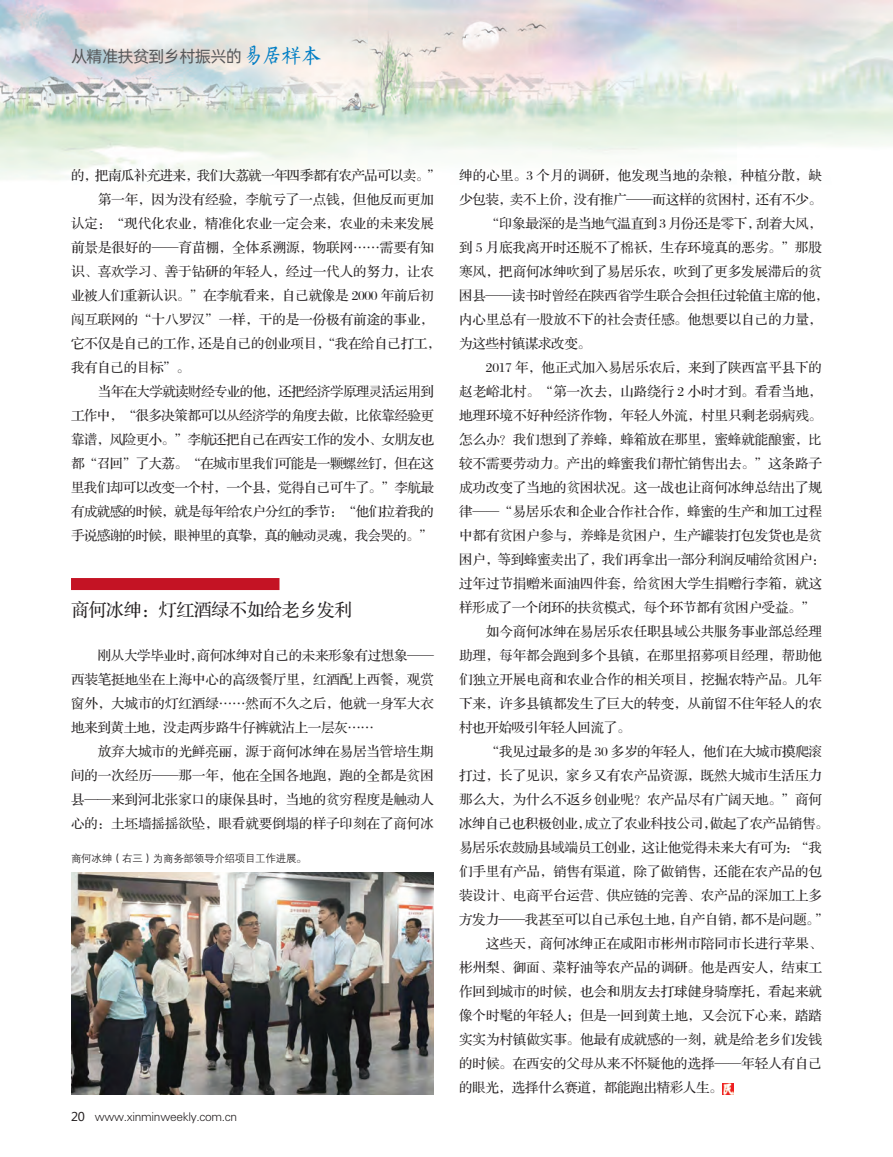
<style>
.page{position:relative;width:893px;height:1157px;background:#fff}
.page>*{position:absolute;margin:0;border:0;box-sizing:border-box;transform-origin:0 0}
.t1{font:18px "FZS3 K GBK1 0";letter-spacing:-.025em;color:#231f20}
.t2{font:16.5px "Alibaba Pu Hui Ti R";letter-spacing:-.045em;color:#57585a}
.t3{font:13.5px "FZS3 JW GB1 0";letter-spacing:-.005em;color:#231f20}
.t4{font:13.5px "FZS3 JW GB1 0";letter-spacing:-.025em;color:#231f20}
.t5{font:13.5px "FZS3 JW GB1 0";letter-spacing:-.04em;color:#231f20}
.t6{font:13.5px "FZS3 JW GB1 0";letter-spacing:-.045em;color:#231f20}
.t7{font:13.5px "FZS3 JW GB1 0";letter-spacing:.015em;color:#231f20}
.t8{font:12px "FZXH1 JW GB1 0";letter-spacing:-.025em;color:#231f20}
.t9{font:10.5px "FZZDXJW GB1 0";letter-spacing:-.025em;color:#231f20}
.s1{font-family:"FZSXSLKJW GB1 0";font-size:21px;color:#007ec5}
.s2{font-family:"Microsoft Ya Hei"}
</style>
<div class="page">
<img style="left:0;top:0;width:893px;height:180px">
<div style="left:71px;top:578px;width:208px;height:12px;background:#c41324"></div>
<svg style="left:722px;top:1083px;width:11px;height:11px"></svg>
<img style="left:71px;top:872px;width:363px;height:222px">
<p class="t2" style="left:71px;top:44px;width:252px">从精准扶贫到乡村振兴的<span class="s1">易居样本</span></p>
<p class="t6" style="left:71px;top:168px;width:371px">的，把南瓜补充进来，我们大荔就一年四季都有农产品可以卖。”</p>
<p class="t3" style="left:98px;top:192px;width:337px">第一年，因为没有经验，李航亏了一点钱，但他反而更加</p>
<p class="t3" style="left:71px;top:216px;width:364px">认定：“现代化农业，精准化农业一定会来，农业的未来发展</p>
<p class="t3" style="left:71px;top:240px;width:364px">前景是很好的——育苗棚，全体系溯源，物联网……需要有知</p>
<p class="t3" style="left:71px;top:264px;width:364px">识、喜欢学习、善于钻研的年轻人，经过一代人的努力，让农</p>
<p class="t3" style="left:71px;top:288px;width:364px">业被人们重新认识。”在李航看来，自己就像是 2000 年前后初</p>
<p class="t3" style="left:71px;top:312px;width:364px">闯互联网的“十八罗汉”一样，干的是一份极有前途的事业，</p>
<p class="t4" style="left:71px;top:336px;width:371px">它不仅是自己的工作，还是自己的创业项目，“我在给自己打工，</p>
<p class="t4" style="left:71px;top:360px;width:120px">我有自己的目标”。</p>
<p class="t6" style="left:98px;top:384px;width:338px">当年在大学就读财经专业的他，还把经济学原理灵活运用到</p>
<p class="t5" style="left:71px;top:408px;width:364px">工作中，“很多决策都可以从经济学的角度去做，比依靠经验更</p>
<p class="t5" style="left:71px;top:432px;width:364px">靠谱，风险更小。”李航还把自己在西安工作的发小、女朋友也</p>
<p class="t5" style="left:71px;top:456px;width:364px">都“召回”了大荔。“在城市里我们可能是一颗螺丝钉，但在这</p>
<p class="t5" style="left:71px;top:480px;width:364px">里我们却可以改变一个村，一个县，觉得自己可牛了。”李航最</p>
<p class="t5" style="left:71px;top:504px;width:364px">有成就感的时候，就是每年给农户分红的季节：“他们拉着我的</p>
<p class="t6" style="left:71px;top:528px;width:363px">手说感谢的时候，眼神里的真挚，真的触动灵魂，我会哭的。”</p>
<p class="t1" style="left:71px;top:600px;width:283px">商何冰绅：灯红酒绿不如给老乡发利</p>
<p class="t4" style="left:98px;top:648px;width:338px">刚从大学毕业时，商何冰绅对自己的未来形象有过想象——</p>
<p class="t3" style="left:71px;top:672px;width:364px">西装笔挺地坐在上海中心的高级餐厅里，红酒配上西餐，观赏</p>
<p class="t3" style="left:71px;top:696px;width:364px">窗外，大城市的灯红酒绿……然而不久之后，他就一身军大衣</p>
<p class="t4" style="left:71px;top:720px;width:305px">地来到黄土地，没走两步路牛仔裤就沾上一层灰……</p>
<p class="t3" style="left:98px;top:744px;width:337px">放弃大城市的光鲜亮丽，源于商何冰绅在易居当管培生期</p>
<p class="t3" style="left:71px;top:768px;width:364px">间的一次经历——那一年，他在全国各地跑，跑的全都是贫困</p>
<p class="t3" style="left:71px;top:792px;width:364px">县——来到河北张家口的康保县时，当地的贫穷程度是触动人</p>
<p class="t3" style="left:71px;top:816px;width:364px">心的：土坯墙摇摇欲坠，眼看就要倒塌的样子印刻在了商何冰</p>
<p class="t9" style="left:71px;top:852px;width:237px">商何冰绅（右三）为商务部领导介绍项目工作进展。</p>
<p class="t8" style="left:71px;top:1109px;width:168px"><span class="s2">20</span> www.xinminweekly.com.cn</p>
<p class="t7" style="left:459px;top:168px;width:364px">绅的心里。3 个月的调研，他发现当地的杂粮，种植分散，缺</p>
<p class="t4" style="left:459px;top:192px;width:364px">少包装，卖不上价，没有推广——而这样的贫困村，还有不少。</p>
<p class="t4" style="left:486px;top:216px;width:338px">“印象最深的是当地气温直到 3 月份还是零下，刮着大风，</p>
<p class="t3" style="left:459px;top:240px;width:364px">到 5 月底我离开时还脱不了棉袄，生存环境真的恶劣。”那股</p>
<p class="t3" style="left:459px;top:264px;width:364px">寒风，把商何冰绅吹到了易居乐农，吹到了更多发展滞后的贫</p>
<p class="t4" style="left:459px;top:288px;width:371px">困县——读书时曾经在陕西省学生联合会担任过轮值主席的他，</p>
<p class="t3" style="left:459px;top:312px;width:364px">内心里总有一股放不下的社会责任感。他想要以自己的力量，</p>
<p class="t4" style="left:459px;top:336px;width:133px">为这些村镇谋求改变。</p>
<p class="t3" style="left:486px;top:360px;width:337px">2017 年，他正式加入易居乐农后，来到了陕西富平县下的</p>
<p class="t3" style="left:459px;top:384px;width:364px">赵老峪北村。“第一次去，山路绕行 2 小时才到。看看当地，</p>
<p class="t3" style="left:459px;top:408px;width:364px">地理环境不好种经济作物，年轻人外流，村里只剩老弱病残。</p>
<p class="t3" style="left:459px;top:432px;width:364px">怎么办？我们想到了养蜂，蜂箱放在那里，蜜蜂就能酿蜜，比</p>
<p class="t3" style="left:459px;top:456px;width:364px">较不需要劳动力。产出的蜂蜜我们帮忙销售出去。”这条路子</p>
<p class="t3" style="left:459px;top:480px;width:364px">成功改变了当地的贫困状况。这一战也让商何冰绅总结出了规</p>
<p class="t3" style="left:459px;top:504px;width:364px">律——“易居乐农和企业合作社合作，蜂蜜的生产和加工过程</p>
<p class="t3" style="left:459px;top:528px;width:364px">中都有贫困户参与，养蜂是贫困户，生产罐装打包发货也是贫</p>
<p class="t4" style="left:459px;top:552px;width:368px">困户，等到蜂蜜卖出了，我们再拿出一部分利润反哺给贫困户：</p>
<p class="t3" style="left:459px;top:576px;width:364px">过年过节捐赠米面油四件套，给贫困大学生捐赠行李箱，就这</p>
<p class="t4" style="left:459px;top:600px;width:357px">样形成了一个闭环的扶贫模式，每个环节都有贫困户受益。”</p>
<p class="t3" style="left:486px;top:624px;width:337px">如今商何冰绅在易居乐农任职县域公共服务事业部总经理</p>
<p class="t3" style="left:459px;top:648px;width:364px">助理，每年都会跑到多个县镇，在那里招募项目经理，帮助他</p>
<p class="t3" style="left:459px;top:672px;width:364px">们独立开展电商和农业合作的相关项目，挖掘农特产品。几年</p>
<p class="t3" style="left:459px;top:696px;width:364px">下来，许多县镇都发生了巨大的转变，从前留不住年轻人的农</p>
<p class="t4" style="left:459px;top:720px;width:173px">村也开始吸引年轻人回流了。</p>
<p class="t4" style="left:486px;top:744px;width:338px">“我见过最多的是 30 多岁的年轻人，他们在大城市摸爬滚</p>
<p class="t3" style="left:459px;top:768px;width:364px">打过，长了见识，家乡又有农产品资源，既然大城市生活压力</p>
<p class="t3" style="left:459px;top:792px;width:364px">那么大，为什么不返乡创业呢？农产品尽有广阔天地。”商何</p>
<p class="t4" style="left:459px;top:816px;width:371px">冰绅自己也积极创业，成立了农业科技公司，做起了农产品销售。</p>
<p class="t4" style="left:459px;top:840px;width:364px">易居乐农鼓励县域端员工创业，这让他觉得未来大有可为：“我</p>
<p class="t3" style="left:459px;top:864px;width:364px">们手里有产品，销售有渠道，除了做销售，还能在农产品的包</p>
<p class="t3" style="left:459px;top:888px;width:364px">装设计、电商平台运营、供应链的完善、农产品的深加工上多</p>
<p class="t4" style="left:459px;top:912px;width:371px">方发力——我甚至可以自己承包土地，自产自销，都不是问题。”</p>
<p class="t3" style="left:486px;top:936px;width:337px">这些天，商何冰绅正在咸阳市彬州市陪同市长进行苹果、</p>
<p class="t3" style="left:459px;top:960px;width:364px">彬州梨、御面、菜籽油等农产品的调研。他是西安人，结束工</p>
<p class="t3" style="left:459px;top:984px;width:364px">作回到城市的时候，也会和朋友去打球健身骑摩托，看起来就</p>
<p class="t3" style="left:459px;top:1008px;width:364px">像个时髦的年轻人；但是一回到黄土地，又会沉下心来，踏踏</p>
<p class="t3" style="left:459px;top:1032px;width:364px">实实为村镇做实事。他最有成就感的一刻，就是给老乡们发钱</p>
<p class="t3" style="left:459px;top:1056px;width:364px">的时候。在西安的父母从来不怀疑他的选择——年轻人有自己</p>
<p class="t4" style="left:459px;top:1080px;width:265px">的眼光，选择什么赛道，都能跑出精彩人生。</p>
</div>
